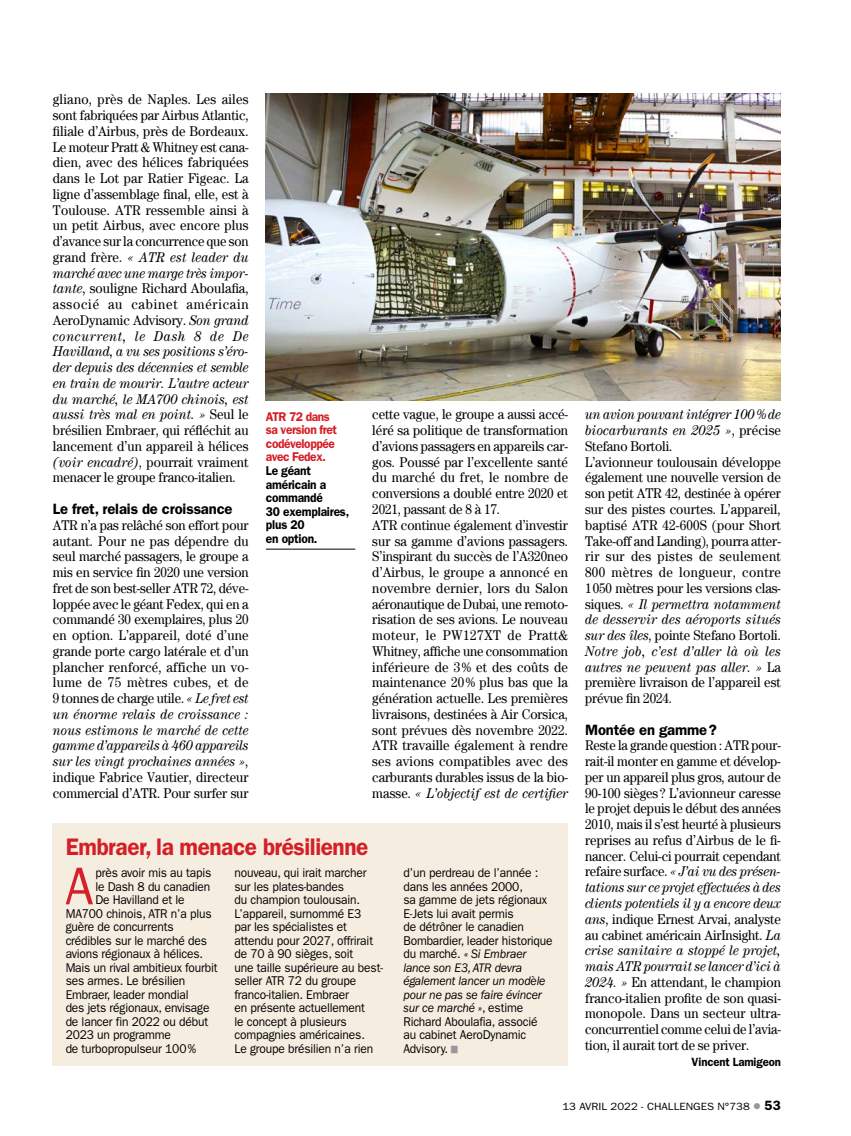
<style>
.page{position:relative;width:851px;height:1136px;background:#fff}
.page>*{position:absolute;margin:0;border:0;box-sizing:border-box;transform-origin:0 0}
.t1{font:53.4px "ITC Franklin Gothic Std";color:#d52128;scale:.94 1}
.t2{font:600 24px "ITC Franklin Gothic Std";letter-spacing:-.02em;color:#d41f26;scale:.94 1}
.t3{font:600 15px "ITC Franklin Gothic Std";letter-spacing:-.01em;color:#000}
.t4{font:14.1px/15.8px "Century";color:#000;text-align:justify;scale:.92 1}
.t5{font:14.1px/15.8px "Century";color:#000;text-align:justify;scale:.91 1}
.t6{font:12.75px/13.5px "ITC Franklin Gothic Std";letter-spacing:-.015em;color:#000;scale:.94 1}
.t7{font:600 12.75px/13.5px "ITC Franklin Gothic Std";letter-spacing:-.02em;color:#000;scale:.94 1}
.t8{font:600 12.75px/13.5px "ITC Franklin Gothic Std";letter-spacing:-.035em;color:#d41f26;scale:.94 1}
.t9{font:600 12px "ITC Franklin Gothic Std";letter-spacing:-.01em;color:#000;scale:.95 1}
.t10{font:10.5px "ITC Franklin Gothic Std";color:#000;scale:1.08 1}
.s1{font-style:italic}
.s2{font-family:"Glypha LT Std";font-size:21px;color:#98989c}
.s3{color:#98989c}
.s4{font-weight:600;font-size:13.5px}
</style>
<div class="page">
<img style="left:266px;top:94px;width:514px;height:306px">
<hr style="left:266px;top:549px;width:89px;height:1px;background:#000">
<div style="left:53px;top:823px;width:515px;height:242px;background:#f5eee0"></div>
<p class="t4" style="left:53px;top:92px;width:214px">gliano, près de Naples. Les ailes sont fabriquées par Airbus Atlantic, filiale d’Airbus, près de Bordeaux.<br>Le moteur Pratt &amp; Whitney est cana&shy;dien, avec des hélices fabriquées dans le Lot par Ratier Figeac. La ligne d’assemblage final, elle, est à Toulouse. ATR ressemble ainsi à un petit Airbus, avec encore plus d’avance sur la concurrence que son grand frère. <span class="s1">« ATR est leader du marché avec une marge très impor&shy;tante</span>, souligne Richard Aboulafia, associé au cabinet américain AeroDynamic Advisory. <span class="s1">Son grand concurrent, le Dash 8 de De Havilland, a vu ses positions s’éro&shy;der depuis des décennies et semble en train de mourir. L’autre acteur du marché, le MA700 chinois, est aussi très mal en point. »</span> Seul le brésilien Embraer, qui réfléchit au lancement d’un appareil à hélices <span class="s1">(voir encadré)</span>, pourrait vraiment menacer le groupe franco-italien.</p>
<p class="t3" style="left:53px;top:500px;width:181px">Le fret, relais de croissance</p>
<p class="t4" style="left:53px;top:518px;width:214px">ATR n’a pas relâché son effort pour autant. Pour ne pas dépendre du seul marché passagers, le groupe a mis en service fin 2020 une version fret de son best-seller ATR 72, déve&shy;loppée avec le géant Fedex, qui en a commandé 30 exemplaires, plus 20 en option. L’appareil, doté d’une grande porte cargo latérale et d’un plancher renforcé, affiche un vo&shy;lume de 75 mètres cubes, et de 9 tonnes de charge utile. <span class="s1">« Le fret est un énorme relais de croissance : nous estimons le marché de cette gamme d’appareils à 460 appareils sur les vingt prochaines années »</span>, indique Fabrice Vautier, directeur commercial d’ATR. Pour surfer sur</p>
<p class="t4" style="left:372px;top:407px;width:214px;text-align:left">cette vague, le groupe a aussi accé&shy;léré sa politique de transformation d’avions passagers en appareils car&shy;gos. Poussé par l’excellente santé du marché du fret, le nombre de conversions a doublé entre 2020 et 2021, passant de 8 à 17.<br>ATR continue également d’investir sur sa gamme d’avions passagers.<br>S’inspirant du succès de l’A320neo d’Airbus, le groupe a annoncé en novembre dernier, lors du Salon aéronautique de Dubai, une remoto&shy;risation de ses avions. Le nouveau moteur, le PW127XT de Pratt&amp; Whitney, affiche une consommation inférieure de 3% et des coûts de maintenance 20% plus bas que la génération actuelle. Les premières livraisons, destinées à Air Corsica, sont prévues dès novembre 2022.<br>ATR travaille également à rendre ses avions compatibles avec des carburants durables issus de la bio&shy;masse. <span class="s1">« L’objectif est de certifier</span></p>
<p class="t4" style="left:585px;top:407px;width:214px;text-align:left"><span class="s1">un avion pouvant intégrer 100 % de biocarburants en 2025 »</span>, précise<br>Stefano Bortoli.<br>L’avionneur toulousain développe également une nouvelle version de son petit ATR 42, destinée à opérer sur des pistes courtes. L’appareil, baptisé ATR 42-600S (pour Short<br>Take-off and Landing), pourra atter&shy;rir sur des pistes de seulement<br>800 mètres de longueur, contre<br>1050 mètres pour les versions clas&shy;siques. <span class="s1">« Il permettra notamment de desservir des aéroports situés sur des îles</span>, pointe Stefano Bortoli.<br><span class="s1">Notre job, c’est d’aller là où les autres ne peuvent pas aller. »</span> La première livraison de l’appareil est prévue fin 2024.</p>
<p class="t8" style="left:266px;top:410px;width:77px">ATR 72 dans sa version fret codéveloppée avec Fedex.</p>
<p class="t7" style="left:266px;top:464px;width:90px">Le géant américain a commandé<br>30 exemplaires, plus 20<br>en option.</p>
<p class="t3" style="left:585px;top:720px;width:133px">Montée en gamme?</p>
<p class="t5" style="left:585px;top:738px;width:217px">Reste la grande question : ATR pour&shy;rait-il monter en gamme et dévelop&shy;per un appareil plus gros, autour de 90-100 sièges ? L’avionneur caresse le projet depuis le début des années 2010, mais il s’est heurté à plusieurs reprises au refus d’Airbus de le fi&shy;nancer. Celui-ci pourrait cependant refaire surface. <span class="s1">« J’ai vu des présen&shy;tations sur ce projet effectuées à des clients potentiels il y a encore deux ans</span>, indique Ernest Arvai, analyste au cabinet américain AirInsight. <span class="s1">La crise sanitaire a stoppé le projet, mais ATR pourrait se lancer d’ici à 2024. »</span> En attendant, le champion franco-italien profite de son quasi&shy;monopole. Dans un secteur ultra&shy;concurrentiel comme celui de l’avia&shy;tion, il aurait tort de se priver.</p>
<p class="t9" style="left:691px;top:1054px;width:95px">Vincent Lamigeon</p>
<h2 class="t2" style="left:66px;top:832px;width:323px">Embraer, la menace brésilienne</h2>
<h1 class="t1" style="left:65px;top:855px;width:31px">A</h1>
<p class="t6" style="left:95px;top:866px;width:125px">près avoir mis au tapis</p>
<p class="t6" style="left:234px;top:866px;width:159px">nouveau, qui irait marcher sur les plates-bandes<br>du champion toulousain.<br>L’appareil, surnommé E3<br>par les spécialistes et attendu pour 2027, offrirait de 70 à 90 sièges, soit<br>une taille supérieure au best&shy;seller ATR 72 du groupe franco-italien. Embraer<br>en présente actuellement<br>le concept à plusieurs compagnies américaines.<br>Le groupe brésilien n’a rien</p>
<p class="t6" style="left:403px;top:866px;width:160px">d’un perdreau de l’année : dans les années 2000,<br>sa gamme de jets régionaux<br>E-Jets lui avait permis<br>de détrôner le canadien<br>Bombardier, leader historique du marché. <span class="s1">« Si Embraer lance son E3, ATR devra également lancer un modèle pour ne pas se faire évincer sur ce marché »</span>, estime<br>Richard Aboulafia, associé au cabinet AeroDynamic<br>Advisory.<span class="s2">•</span></p>
<p class="t6" style="left:95px;top:879px;width:124px">le Dash 8 du canadien</p>
<p class="t6" style="left:95px;top:893px;width:96px">De Havilland et le</p>
<p class="t6" style="left:66px;top:906px;width:157px">MA700 chinois, ATR n’a plus</p>
<p class="t6" style="left:66px;top:920px;width:116px">guère de concurrents</p>
<p class="t6" style="left:66px;top:933px;width:152px">crédibles sur le marché des</p>
<p class="t6" style="left:66px;top:947px;width:148px">avions régionaux à hélices.</p>
<p class="t6" style="left:66px;top:960px;width:163px">Mais un rival ambitieux fourbit</p>
<p class="t6" style="left:66px;top:974px;width:129px">ses armes. Le brésilien</p>
<p class="t6" style="left:66px;top:987px;width:132px">Embraer, leader mondial</p>
<p class="t6" style="left:66px;top:1001px;width:155px">des jets régionaux, envisage</p>
<p class="t6" style="left:66px;top:1014px;width:153px">de lancer fin 2022 ou début</p>
<p class="t6" style="left:66px;top:1028px;width:114px">2023 un programme</p>
<p class="t6" style="left:66px;top:1041px;width:140px">de turbopropulseur 100%</p>
<p class="t10" style="left:562px;top:1100px;width:204px">13 AVRIL 2022 - CHALLENGES N°738 <span class="s3">●</span> <span class="s4">53</span></p>
</div>
